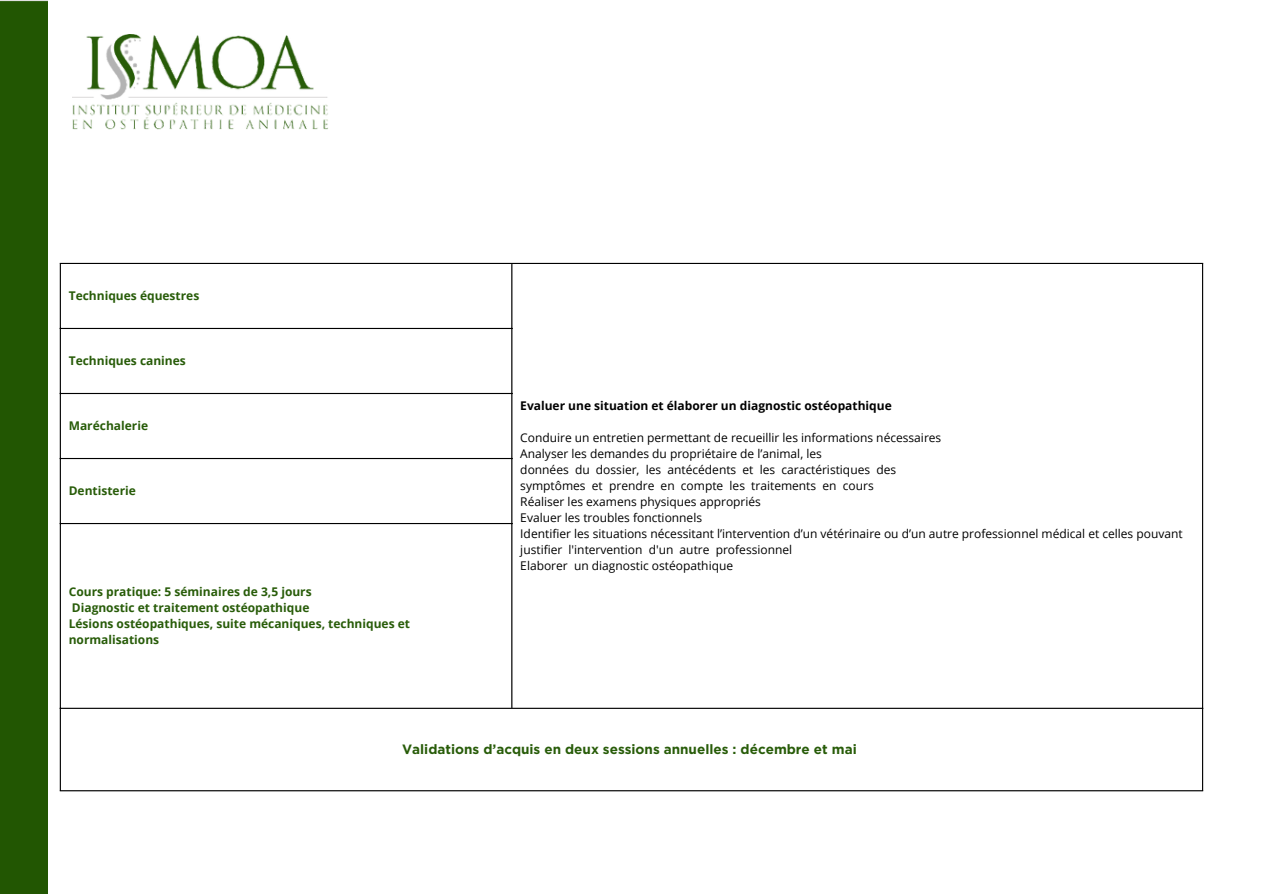
<style>
.page{position:relative;width:1263px;height:894px;background:#fff}
.page>*{position:absolute;margin:0;border:0;box-sizing:border-box;transform-origin:0 0}
.t1{font:700 13.5px "Gotham";color:#285c09}
.t2{font:12px/16px "Open Sans";color:#000}
.t3{font:700 12px/16px "Open Sans";color:#285c09}
.t4{font:700 12px "Open Sans";color:#000}
</style>
<div class="page">
<hr style="left:60px;top:264px;width:1px;height:526px;background:#000">
<hr style="left:511px;top:264px;width:1px;height:443px;background:#000">
<hr style="left:1202px;top:264px;width:1px;height:526px;background:#000">
<hr style="left:60px;top:263px;width:1143px;height:1px;background:#000">
<hr style="left:60px;top:328px;width:452px;height:1px;background:#000">
<hr style="left:60px;top:393px;width:452px;height:1px;background:#000">
<hr style="left:60px;top:458px;width:452px;height:1px;background:#000">
<hr style="left:60px;top:523px;width:452px;height:1px;background:#000">
<hr style="left:60px;top:707px;width:1143px;height:1px;background:#000">
<hr style="left:60px;top:790px;width:1143px;height:1px;background:#000">
<div style="left:0;top:0;width:47px;height:893px;background:#225602"></div>
<img style="left:72px;top:35px;width:256px;height:94px">
<p class="t3" style="left:69px;top:287px;width:132px">Techniques équestres</p>
<p class="t3" style="left:69px;top:352px;width:119px">Techniques canines</p>
<p class="t3" style="left:69px;top:417px;width:81px">Maréchalerie</p>
<p class="t3" style="left:69px;top:482px;width:69px">Dentisterie</p>
<p class="t3" style="left:69px;top:583px;width:244px">Cours pratique: 5 séminaires de 3,5 jours</p>
<p class="t3" style="left:72px;top:599px;width:239px">Diagnostic et traitement ostéopathique</p>
<p class="t3" style="left:69px;top:615px;width:343px">Lésions ostéopathiques, suite mécaniques, techniques et normalisations</p>
<p class="t4" style="left:520px;top:397px;width:373px">Evaluer une situation et élaborer un diagnostic ostéopathique</p>
<p class="t2" style="left:520px;top:429px;width:422px">Conduire un entretien permettant de recueillir les informations nécessaires</p>
<p class="t2" style="left:520px;top:445px;width:377px">Analyser les demandes du propriétaire de l’animal, les<br>données du dossier, les antécédents et les caractéristiques des symptômes et prendre en compte les traitements en cours</p>
<p class="t2" style="left:520px;top:493px;width:242px">Réaliser les examens physiques appropriés</p>
<p class="t2" style="left:520px;top:509px;width:183px">Evaluer les troubles fonctionnels</p>
<p class="t2" style="left:520px;top:525px;width:664px">Identifier les situations nécessitant l’intervention d’un vétérinaire ou d’un autre professionnel médical et celles pouvant justifier l'intervention d'un autre professionnel</p>
<p class="t2" style="left:520px;top:557px;width:214px">Elaborer un diagnostic ostéopathique</p>
<p class="t1" style="left:402px;top:740px;width:456px">Validations d’acquis en deux sessions annuelles : décembre et mai</p>
</div>
